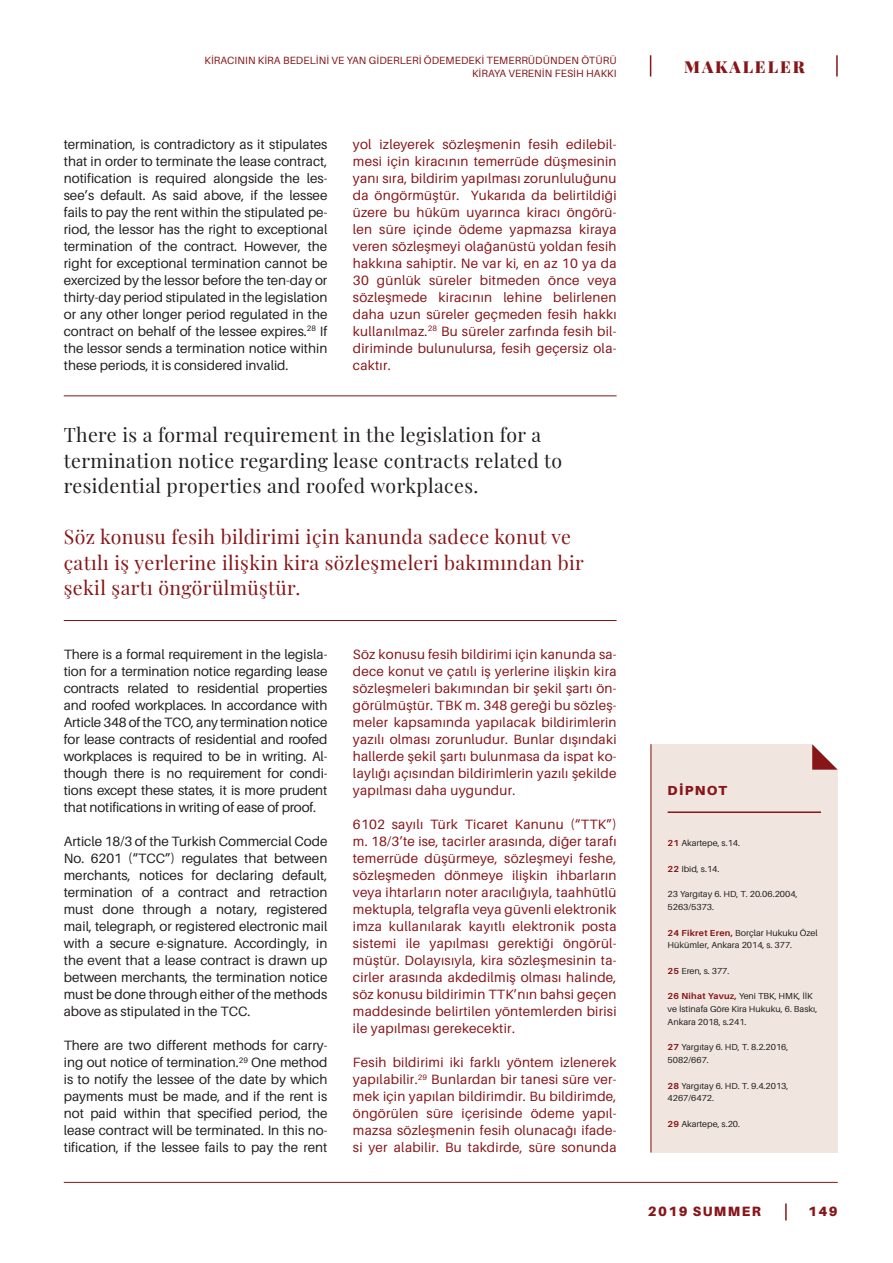
<style>
.page{position:relative;width:893px;height:1263px;background:#fff}
.page>*{position:absolute;margin:0;border:0;box-sizing:border-box;transform-origin:0 0}
.t1{font:19.5px/25.5px "Playfair Display";letter-spacing:.02em;color:#231f20}
.t2{font:19.5px/25.5px "Playfair Display";letter-spacing:.02em;color:#871619}
.t3{font:900 16.5px "Playfair Display";letter-spacing:.12em;color:#871619}
.ING_metin{font:13.5px/17px "Aileron";color:#231f20;text-align:justify}
.TR_metin{font:13.5px/17px "Aileron";letter-spacing:.02em;color:#871619;text-align:justify}
.t4{font:900 13.5px "Aileron";letter-spacing:.105em;color:#871619}
.t5{font:900 13.05px "Aileron";letter-spacing:.1em;color:#871619}
.t6{font:10.5px/12.8px "Aileron";letter-spacing:.01em;color:#871619;text-align:right}
.t7{font:8.7px/12.8px "Aileron";color:#231f20}
.s1{font-weight:700;color:#871619}
</style>
<div class="page">
<hr style="left:64px;top:1182px;width:774px;height:1px;background:#871619">
<svg style="left:785px;top:1203px;width:2px;height:17px"></svg>
<svg style="left:650px;top:55px;width:1px;height:22px"></svg>
<hr style="left:836px;top:55px;width:2px;height:22px;background:#871619">
<hr style="left:64px;top:395px;width:553px;height:1px;background:#871619">
<hr style="left:64px;top:620px;width:553px;height:1px;background:#871619">
<div style="left:651px;top:744px;width:187px;height:408px;background:#f0e5df"></div>
<hr style="left:668px;top:811px;width:153px;height:2px;background:#871619">
<svg style="left:812px;top:744px;width:26px;height:26px"></svg>
<hr style="left:651px;top:744px;width:1px;height:408px;background:#871619">
<p class="t6" style="left:205px;top:54px;width:413px">KİRACININ KİRA BEDELİNİ VE YAN GİDERLERİ ÖDEMEDEKİ TEMERRÜDÜNDEN ÖTÜRÜ<br>KİRAYA VERENİN FESİH HAKKI</p>
<p class="ING_metin" style="left:64px;top:136px;width:265px">termination, is contradictory as it stipulates that in order to terminate the lease contract, notification is required alongside the les&shy;see’s default. As said above, if the lessee fails to pay the rent within the stipulated pe&shy;riod, the lessor has the right to exceptional termination of the contract. However, the right for exceptional termination cannot be exercized by the lessor before the ten-day or thirty-day period stipulated in the legislation or any other longer period regulated in the contract on behalf of the lessee expires.<sup>28</sup> If the lessor sends a termination notice within these periods, it is considered invalid.</p>
<p class="TR_metin" style="left:353px;top:136px;width:265px">yol izleyerek sözleşmenin fesih edilebil&shy;mesi için kiracının temerrüde düşmesinin yanı sıra, bildirim yapılması zorunluluğunu da öngörmüştür. Yukarıda da belirtildiği üzere bu hüküm uyarınca kiracı öngörü&shy;len süre içinde ödeme yapmazsa kiraya veren sözleşmeyi olağanüstü yoldan fesih hakkına sahiptir. Ne var ki, en az 10 ya da 30 günlük süreler bitmeden önce veya sözleşmede kiracının lehine belirlenen daha uzun süreler geçmeden fesih hakkı kullanılmaz.<sup>28</sup> Bu süreler zarfında fesih bil&shy;diriminde bulunulursa, fesih geçersiz ola&shy;caktır.</p>
<p class="t1" style="left:64px;top:421px;width:500px">There is a formal requirement in the legislation for a termination notice regarding lease contracts related to residential properties and roofed workplaces.</p>
<p class="t2" style="left:64px;top:523px;width:522px">Söz konusu fesih bildirimi için kanunda sadece konut ve çatılı iş yerlerine ilişkin kira sözleşmeleri bakımından bir şekil şartı öngörülmüştür.</p>
<p class="ING_metin" style="left:64px;top:646px;width:265px">There is a formal requirement in the legisla&shy;tion for a termination notice regarding lease contracts related to residential properties and roofed workplaces. In accordance with Article 348 of the TCO, any termination notice for lease contracts of residential and roofed workplaces is required to be in writing. Al&shy;though there is no requirement for condi&shy;tions except these states, it is more prudent that notifications in writing of ease of proof.</p>
<p class="ING_metin" style="left:64px;top:833px;width:265px">Article 18/3 of the Turkish Commercial Code No. 6201 (“TCC”) regulates that between merchants, notices for declaring default, termination of a contract and retraction must done through a notary, registered mail, telegraph, or registered electronic mail with a secure e-signature. Accordingly, in the event that a lease contract is drawn up between merchants, the termination notice must be done through either of the methods above as stipulated in the TCC.</p>
<p class="ING_metin" style="left:64px;top:1037px;width:265px">There are two different methods for carry&shy;ing out notice of termination.<sup>29</sup> One method is to notify the lessee of the date by which payments must be made, and if the rent is not paid within that specified period, the lease contract will be terminated. In this no&shy;tification, if the lessee fails to pay the rent</p>
<p class="TR_metin" style="left:353px;top:646px;width:265px">Söz konusu fesih bildirimi için kanunda sa&shy;dece konut ve çatılı iş yerlerine ilişkin kira sözleşmeleri bakımından bir şekil şartı ön&shy;görülmüştür. TBK m. 348 gereği bu sözleş&shy;meler kapsamında yapılacak bildirimlerin yazılı olması zorunludur. Bunlar dışındaki hallerde şekil şartı bulunmasa da ispat ko&shy;laylığı açısından bildirimlerin yazılı şekilde yapılması daha uygundur.</p>
<p class="TR_metin" style="left:353px;top:816px;width:265px">6102 sayılı Türk Ticaret Kanunu (“TTK”) m. 18/3’te ise, tacirler arasında, diğer tarafı temerrüde düşürmeye, sözleşmeyi feshe, sözleşmeden dönmeye ilişkin ihbarların veya ihtarların noter aracılığıyla, taahhütlü mektupla, telgrafla veya güvenli elektronik imza kullanılarak kayıtlı elektronik posta sistemi ile yapılması gerektiği öngörül&shy;müştür. Dolayısıyla, kira sözleşmesinin ta&shy;cirler arasında akdedilmiş olması halinde, söz konusu bildirimin TTK’nın bahsi geçen maddesinde belirtilen yöntemlerden birisi ile yapılması gerekecektir.</p>
<p class="TR_metin" style="left:353px;top:1054px;width:265px">Fesih bildirimi iki farklı yöntem izlenerek yapılabilir.<sup>29</sup> Bunlardan bir tanesi süre ver&shy;mek için yapılan bildirimdir. Bu bildirimde, öngörülen süre içerisinde ödeme yapıl&shy;mazsa sözleşmenin fesih olunacağı ifade&shy;si yer alabilir. Bu takdirde, süre sonunda</p>
<p class="t3" style="left:684px;top:54px;width:122px">MAKALELER</p>
<p class="t5" style="left:668px;top:783px;width:61px">DİPNOT</p>
<p class="t7" style="left:668px;top:837px;width:74px"><span class="s1">21</span> Akartepe, s.14.</p>
<p class="t7" style="left:668px;top:862px;width:53px"><span class="s1">22</span> Ibid, s.14.</p>
<p class="t7" style="left:668px;top:888px;width:132px">23 Yargıtay 6. HD, T. 20.06.2004,<br>5263/5373.</p>
<p class="t7" style="left:668px;top:926px;width:152px"><span class="s1">24 Fikret Eren,</span> Borçlar Hukuku Özel<br>Hükümler, Ankara 2014, s. 377.</p>
<p class="t7" style="left:668px;top:964px;width:63px"><span class="s1">25</span> Eren, s. 377.</p>
<p class="t7" style="left:668px;top:990px;width:151px"><span class="s1">26 Nihat Yavuz,</span> Yeni TBK, HMK, İİK ve İstinafa Göre Kira Hukuku, 6. Baskı,<br>Ankara 2018, s.241.</p>
<p class="t7" style="left:668px;top:1041px;width:122px"><span class="s1">27</span> Yargıtay 6. HD, T. 8.2.2016,<br>5082/667.</p>
<p class="t7" style="left:668px;top:1079px;width:122px"><span class="s1">28</span> Yargıtay 6. HD. T. 9.4.2013,<br>4267/6472.</p>
<p class="t7" style="left:668px;top:1117px;width:74px"><span class="s1">29</span> Akartepe, s.20.</p>
<p class="t4" style="left:648px;top:1203px;width:115px">2019 SUMMER</p>
<p class="t4" style="left:808px;top:1203px;width:31px">149</p>
</div>
